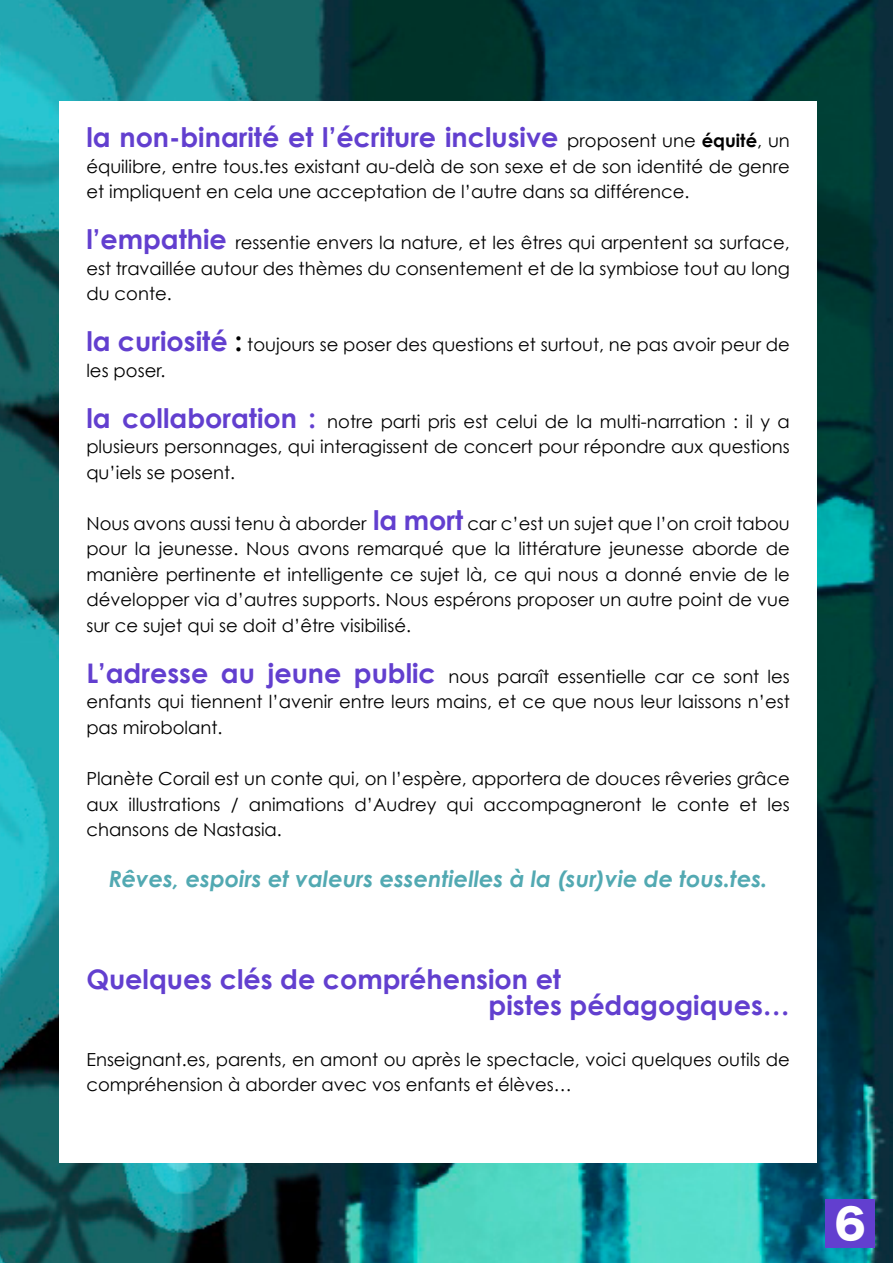
<style>
.page{position:relative;width:893px;height:1263px;background:#fff}
.page>*{position:absolute;margin:0;border:0;box-sizing:border-box;transform-origin:0 0}
.t1{font:40.5px "Hira Kaku Std W8";color:#fff}
.t2{font:700 27px/25.5px "Century Gothic";color:#623fcf}
.t3{font:italic 700 22.5px "Century Gothic";color:#52a9b2}
.t4{font:18px/25.5px "Century Gothic";color:#000;text-align:justify}
.s1{font-weight:400;font-size:18px;color:#000}
.s2{font-size:18px;color:#000}
.s3{font-weight:700;font-size:27px;color:#623fcf}
.s4{font-weight:700;font-size:27px}
</style>
<div class="page">
<img style="left:0;top:0;width:893px;height:1263px">
<div style="left:59px;top:101px;width:758px;height:1061px;background:#fff"></div>
<div style="left:825px;top:1199px;width:50px;height:49px;background:#623fcf"></div>
<h2 class="t2" style="left:86px;top:124px;width:705px">la non-binarité et l’écriture inclusive <span class="s1">proposent une</span> <span class="s2">équité</span><span class="s1">, un</span></h2>
<p class="t4" style="left:86px;top:153px;width:705px">équilibre, entre tous.tes existant au-delà de son sexe et de son identité de genre et impliquent en cela une acceptation de l’autre dans sa différence.</p>
<p class="t4" style="left:86px;top:230px;width:705px"><span class="s3">l’empathie</span> ressentie envers la nature, et les êtres qui arpentent sa surface, est travaillée autour des thèmes du consentement et de la symbiose tout au long du conte.</p>
<p class="t4" style="left:86px;top:332px;width:705px"><span class="s3">la curiosité</span> <span class="s4">:</span> toujours se poser des questions et surtout, ne pas avoir peur de les poser.</p>
<p class="t4" style="left:86px;top:408px;width:705px"><span class="s3">la collaboration :</span> notre parti pris est celui de la multi-narration : il y a plusieurs personnages, qui interagissent de concert pour répondre aux questions qu’iels se posent.</p>
<p class="t4" style="left:86px;top:510px;width:705px">Nous avons aussi tenu à aborder <span class="s3">la mort</span> car c’est un sujet que l’on croit tabou pour la jeunesse. Nous avons remarqué que la littérature jeunesse aborde de manière pertinente et intelligente ce sujet là, ce qui nous a donné envie de le développer via d’autres supports. Nous espérons proposer un autre point de vue sur ce sujet qui se doit d’être visibilisé.</p>
<p class="t4" style="left:86px;top:663px;width:705px"><span class="s3">L’adresse au jeune public</span> nous paraît essentielle car ce sont les enfants qui tiennent l’avenir entre leurs mains, et ce que nous leur laissons n’est pas mirobolant.</p>
<p class="t4" style="left:86px;top:765px;width:705px">Planète Corail est un conte qui, on l’espère, apportera de douces rêveries grâce aux illustrations / animations d’Audrey qui accompagneront le conte et les chansons de Nastasia.</p>
<p class="t3" style="left:109px;top:862px;width:660px">Rêves, espoirs et valeurs essentielles à la (sur)vie de tous.tes.</p>
<h2 class="t2" style="left:489px;top:965px;width:303px;text-indent:-402px">Quelques clés de compréhension et<br>pistes pédagogiques…</h2>
<p class="t4" style="left:86px;top:1046px;width:705px">Enseignant.es, parents, en amont ou après le spectacle, voici quelques outils de compréhension à aborder avec vos enfants et élèves…</p>
<h1 class="t1" style="left:834px;top:1201px;width:33px">6</h1>
</div>
